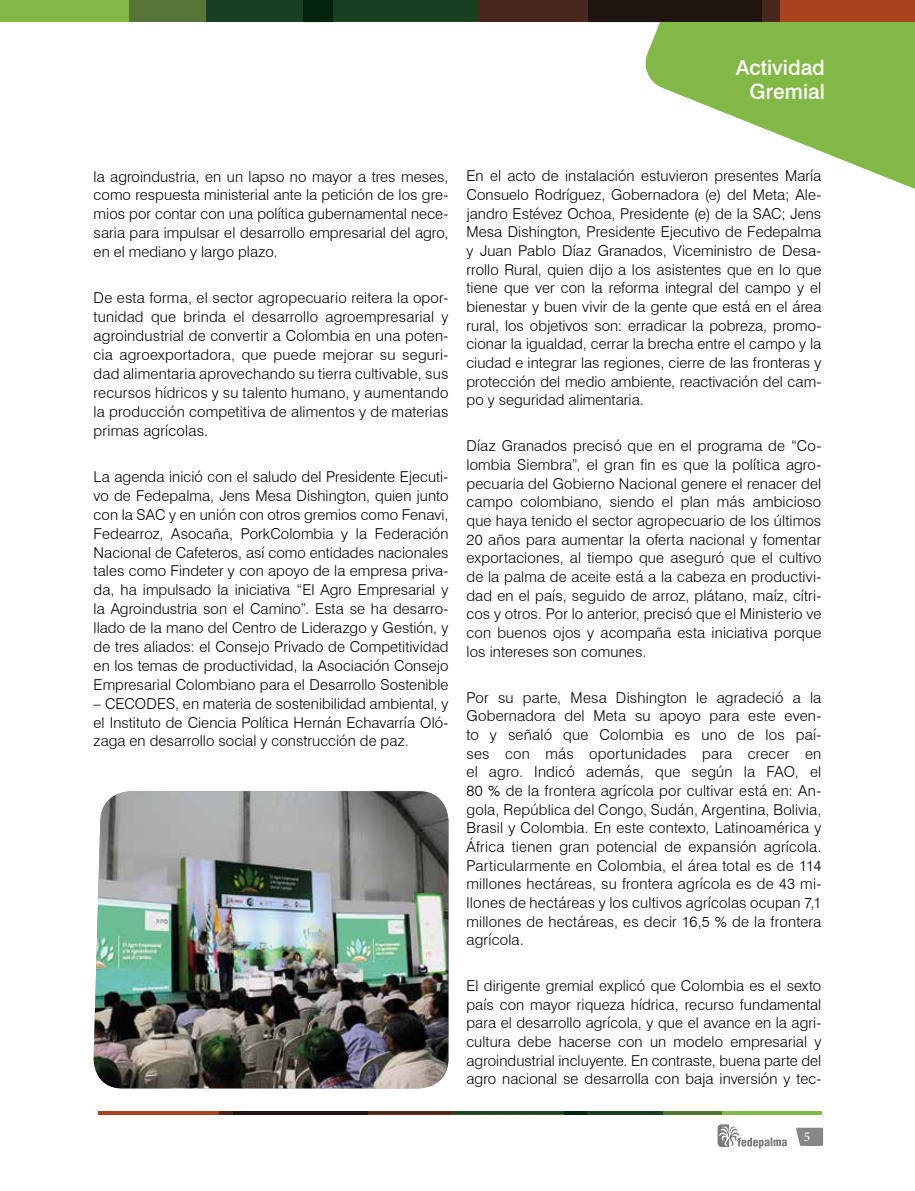
<style>
.page{position:relative;width:915px;height:1191px;background:#fff}
.page>*{position:absolute;margin:0;border:0;box-sizing:border-box;transform-origin:0 0}
.t1{font:500 21px/24px "Swiss 721 BT";color:#fff;text-align:right}
.t2{font:300 15px/18.6px "Swiss 721 BT";letter-spacing:.005em;color:#000;text-align:justify}
.t3{font:13.5px "Minion Pro";color:#fff}
</style>
<div class="page">
<svg style="left:717px;top:1124px;width:69px;height:24px"></svg>
<svg style="left:796px;top:1127px;width:26px;height:19px"></svg>
<hr style="left:467px;top:1111px;width:354px;height:3px;background:#82b845">
<hr style="left:367px;top:1111px;width:354px;height:3px;background:#567435">
<hr style="left:98px;top:1111px;width:354px;height:3px;background:#a94220">
<svg style="left:367px;top:1111px;width:197px;height:3px"></svg>
<hr style="left:587px;top:1111px;width:75px;height:3px;background:#183f21">
<hr style="left:564px;top:1111px;width:23px;height:3px;background:#00240f">
<hr style="left:219px;top:1111px;width:14px;height:3px;background:#48261b">
<hr style="left:233px;top:1111px;width:134px;height:3px;background:#1f140f">
<div style="left:0;top:0;width:458px;height:22px;background:#82b845"></div>
<div style="left:130px;top:0;width:457px;height:22px;background:#567435"></div>
<div style="left:478px;top:0;width:436px;height:22px;background:#a94220"></div>
<svg style="left:333px;top:0;width:254px;height:22px;background:#2c341e"></svg>
<div style="left:206px;top:0;width:97px;height:22px;background:#183f21"></div>
<div style="left:303px;top:0;width:30px;height:22px;background:#00240f"></div>
<div style="left:761px;top:0;width:18px;height:22px;background:#48261b"></div>
<div style="left:587px;top:0;width:174px;height:22px;background:#1f140f"></div>
<svg style="left:641px;top:22px;width:273px;height:167px;fill:#82b845"></svg>
<img style="left:93px;top:791px;width:355px;height:297px">
<h1 class="t1" style="left:735px;top:55px;width:91px">Actividad<br>Gremial</h1>
<p class="t2" style="left:94px;top:167px;width:356px">la agroindustria, en un lapso no mayor a tres meses, como respuesta ministerial ante la petición de los gre&shy;mios por contar con una política gubernamental nece&shy;saria para impulsar el desarrollo empresarial del agro, en el mediano y largo plazo.</p>
<p class="t2" style="left:94px;top:288px;width:356px">De esta forma, el sector agropecuario reitera la opor&shy;tunidad que brinda el desarrollo agroempresarial y agroindustrial de convertir a Colombia en una poten&shy;cia agroexportadora, que puede mejorar su seguri&shy;dad alimentaria aprovechando su tierra cultivable, sus recursos hídricos y su talento humano, y aumentando la producción competitiva de alimentos y de materias primas agrícolas.</p>
<p class="t2" style="left:94px;top:467px;width:356px">La agenda inició con el saludo del Presidente Ejecuti&shy;vo de Fedepalma, Jens Mesa Dishington, quien junto con la SAC y en unión con otros gremios como Fenavi, Fedearroz, Asocaña, PorkColombia y la Federación Nacional de Cafeteros, así como entidades nacionales tales como Findeter y con apoyo de la empresa priva&shy;da, ha impulsado la iniciativa “El Agro Empresarial y la Agroindustria son el Camino”. Esta se ha desarro&shy;llado de la mano del Centro de Liderazgo y Gestión, y de tres aliados: el Consejo Privado de Competitividad en los temas de productividad, la Asociación Consejo Empresarial Colombiano para el Desarrollo Sostenible</p>
<p class="t2" style="left:94px;top:693px;width:356px">– CECODES, en materia de sostenibilidad ambiental, y el Instituto de Ciencia Política Hernán Echavarría Oló&shy;zaga en desarrollo social y construcción de paz.</p>
<p class="t2" style="left:466px;top:167px;width:356px">En el acto de instalación estuvieron presentes María Consuelo Rodríguez, Gobernadora (e) del Meta; Ale&shy;jandro Estévez Ochoa, Presidente (e) de la SAC; Jens Mesa Dishington, Presidente Ejecutivo de Fedepalma y Juan Pablo Díaz Granados, Viceministro de Desa&shy;rrollo Rural, quien dijo a los asistentes que en lo que tiene que ver con la reforma integral del campo y el bienestar y buen vivir de la gente que está en el área rural, los objetivos son: erradicar la pobreza, promo&shy;cionar la igualdad, cerrar la brecha entre el campo y la ciudad e integrar las regiones, cierre de las fronteras y protección del medio ambiente, reactivación del cam&shy;po y seguridad alimentaria.</p>
<p class="t2" style="left:466px;top:436px;width:356px">Díaz Granados precisó que en el programa de “Co&shy;lombia Siembra”, el gran fin es que la política agro&shy;pecuaria del Gobierno Nacional genere el renacer del campo colombiano, siendo el plan más ambicioso que haya tenido el sector agropecuario de los últimos 20 años para aumentar la oferta nacional y fomentar exportaciones, al tiempo que aseguró que el cultivo de la palma de aceite está a la cabeza en productivi&shy;dad en el país, seguido de arroz, plátano, maíz, cítri&shy;cos y otros. Por lo anterior, precisó que el Ministerio ve con buenos ojos y acompaña esta iniciativa porque los intereses son comunes.</p>
<p class="t2" style="left:466px;top:688px;width:356px">Por su parte, Mesa Dishington le agradeció a la Gobernadora del Meta su apoyo para este even&shy;to y señaló que Colombia es uno de los paí&shy;ses con más oportunidades para crecer en el agro. Indicó además, que según la FAO, el 80 % de la frontera agrícola por cultivar está en: An&shy;gola, República del Congo, Sudán, Argentina, Bolivia, Brasil y Colombia. En este contexto, Latinoamérica y África tienen gran potencial de expansión agrícola.<br>Particularmente en Colombia, el área total es de 114 millones hectáreas, su frontera agrícola es de 43 mi&shy;llones de hectáreas y los cultivos agrícolas ocupan 7,1 millones de hectáreas, es decir 16,5 % de la frontera agrícola.</p>
<p class="t2" style="left:466px;top:976px;width:356px">El dirigente gremial explicó que Colombia es el sexto país con mayor riqueza hídrica, recurso fundamental para el desarrollo agrícola, y que el avance en la agri&shy;cultura debe hacerse con un modelo empresarial y agroindustrial incluyente. En contraste, buena parte del agro nacional se desarrolla con baja inversión y tec-</p>
<p class="t3" style="left:803px;top:1127px;width:8px">5</p>
</div>
